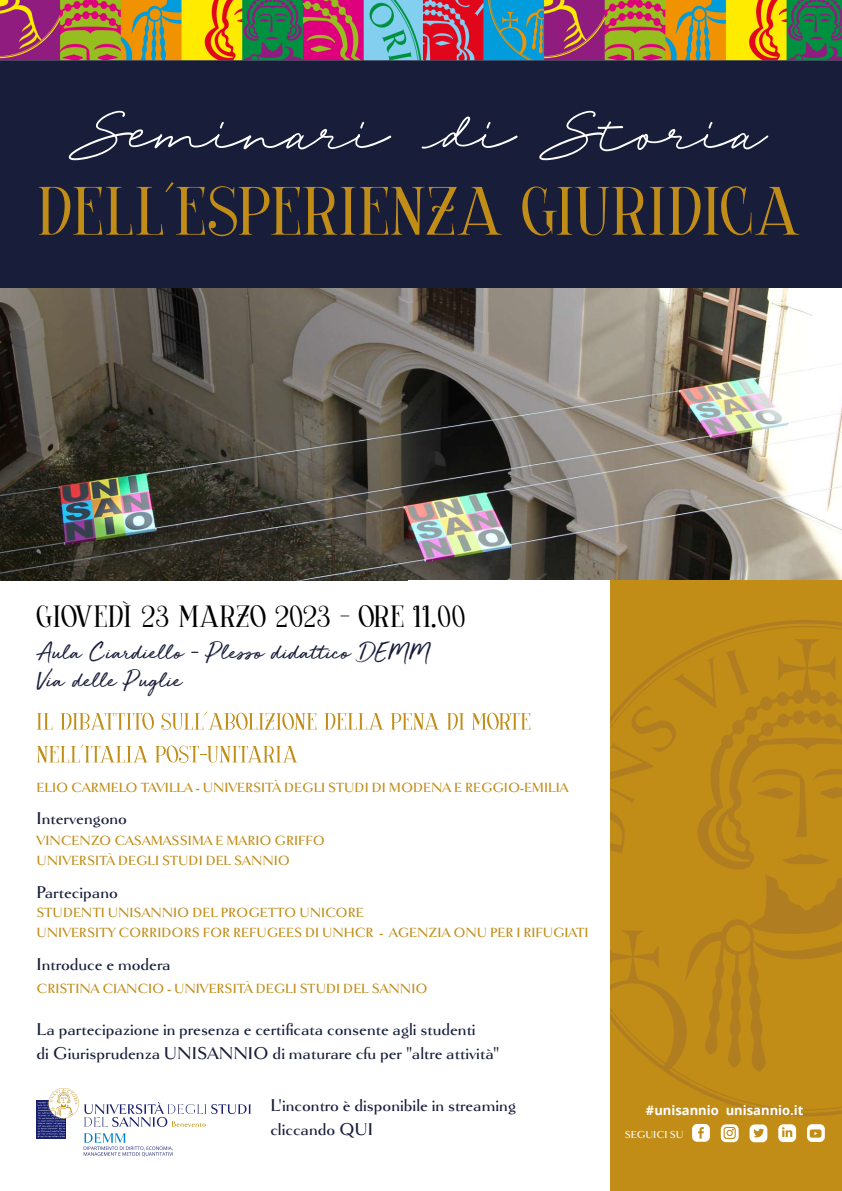
<style>
.page{position:relative;width:842px;height:1191px;background:#fff}
.page>*{position:absolute;margin:0;border:0;box-sizing:border-box;transform-origin:0 0}
.t1{font:78px "The Riskeys";color:#c18d17}
.t2{font:35px "The Riskeys";color:#000}
.t3{font:25px/28px "Golden Plains";color:#181e3a}
.t4{font:700 18px/24px "Goldenbook";color:#181e3a}
.t5{font:700 14px/20px "Goldenbook";color:#c18d17}
.t6{font:700 13px "Open Sans";color:#fff}
.t7{font:700 10.6px "Goldenbook";color:#fff}
.s1{font-family:"Bodoni Svty Two SCITCTT"}
</style>
<div class="page">
<img style="left:0;top:287px;width:842px;height:294px">
<svg style="left:0;top:0;width:842px;height:287px;background:#373441"></svg>
<svg style="left:69px;top:111px;width:699px;height:49px;background:#2a2f49"></svg>
<div style="left:582px;top:580px;width:260px;height:610px;background:#c18d17"></div>
<svg style="left:609px;top:620px;width:233px;height:496px"></svg>
<svg style="left:609px;top:639px;width:233px;height:233px"></svg>
<svg style="left:749px;top:1124px;width:18px;height:18px"></svg>
<svg style="left:807px;top:1124px;width:18px;height:18px"></svg>
<svg style="left:778px;top:1124px;width:18px;height:18px"></svg>
<svg style="left:692px;top:1124px;width:18px;height:17px"></svg>
<svg style="left:721px;top:1124px;width:18px;height:18px"></svg>
<div style="left:408px;top:580px;width:201px;height:611px;background:#fff"></div>
<svg style="left:37px;top:1100px;width:1px;height:38px"></svg>
<svg style="left:38px;top:1088px;width:213px;height:68px"></svg>
<svg style="left:37px;top:713px;width:16px;height:16px"></svg>
<svg style="left:61px;top:712px;width:93px;height:17px"></svg>
<svg style="left:161px;top:711px;width:156px;height:19px"></svg>
<svg style="left:324px;top:713px;width:58px;height:16px"></svg>
<svg style="left:391px;top:713px;width:47px;height:16px"></svg>
<svg style="left:447px;top:713px;width:17px;height:16px"></svg>
<svg style="left:472px;top:712px;width:59px;height:17px"></svg>
<svg style="left:37px;top:744px;width:110px;height:18px"></svg>
<svg style="left:155px;top:745px;width:143px;height:18px"></svg>
<h1 class="t1" style="left:36px;top:177px;width:765px">DELL’ESPERIENZA GIURIDICA</h1>
<h2 class="t2" style="left:37px;top:601px;width:431px">GIOVEDÌ 23 MARZO 2023 - ORE 11.00</h2>
<h3 class="t3" style="left:37px;top:640px;width:395px">Aula Ciardiello <span class="s1">-</span> Plesso didattico DEMM<br>Via delle Puglie</h3>
<p class="t5" style="left:37px;top:777px;width:533px">ELIO CARMELO TAVILLA - UNIVERSITÀ DEGLI STUDI DI MODENA E REGGIO-EMILIA</p>
<p class="t4" style="left:37px;top:806px;width:92px">Intervengono</p>
<p class="t5" style="left:37px;top:830px;width:290px">VINCENZO CASAMASSIMA E MARIO GRIFFO<br>UNIVERSITÀ DEGLI STUDI DEL SANNIO</p>
<p class="t4" style="left:37px;top:879px;width:83px">Partecipano</p>
<p class="t5" style="left:37px;top:902px;width:554px">STUDENTI UNISANNIO DEL PROGETTO UNICORE<br>UNIVERSITY CORRIDORS FOR REFUGEES DI UNHCR - AGENZIA ONU PER I RIFUGIATI</p>
<p class="t4" style="left:37px;top:952px;width:136px">Introduce e modera</p>
<p class="t5" style="left:37px;top:978px;width:392px">CRISTINA CIANCIO - UNIVERSITÀ DEGLI STUDI DEL SANNIO</p>
<p class="t4" style="left:37px;top:1016px;width:464px">La partecipazione in presenza e certificata consente agli studenti<br>di Giurisprudenza UNISANNIO di maturare cfu per "altre attività"</p>
<p class="t4" style="left:270px;top:1092px;width:247px">L'incontro è disponibile in streaming cliccando QUI</p>
<p class="t6" style="left:646px;top:1101px;width:159px">#unisannio unisannio.it</p>
<p class="t7" style="left:625px;top:1127px;width:60px">SEGUICI SU</p>
</div>
